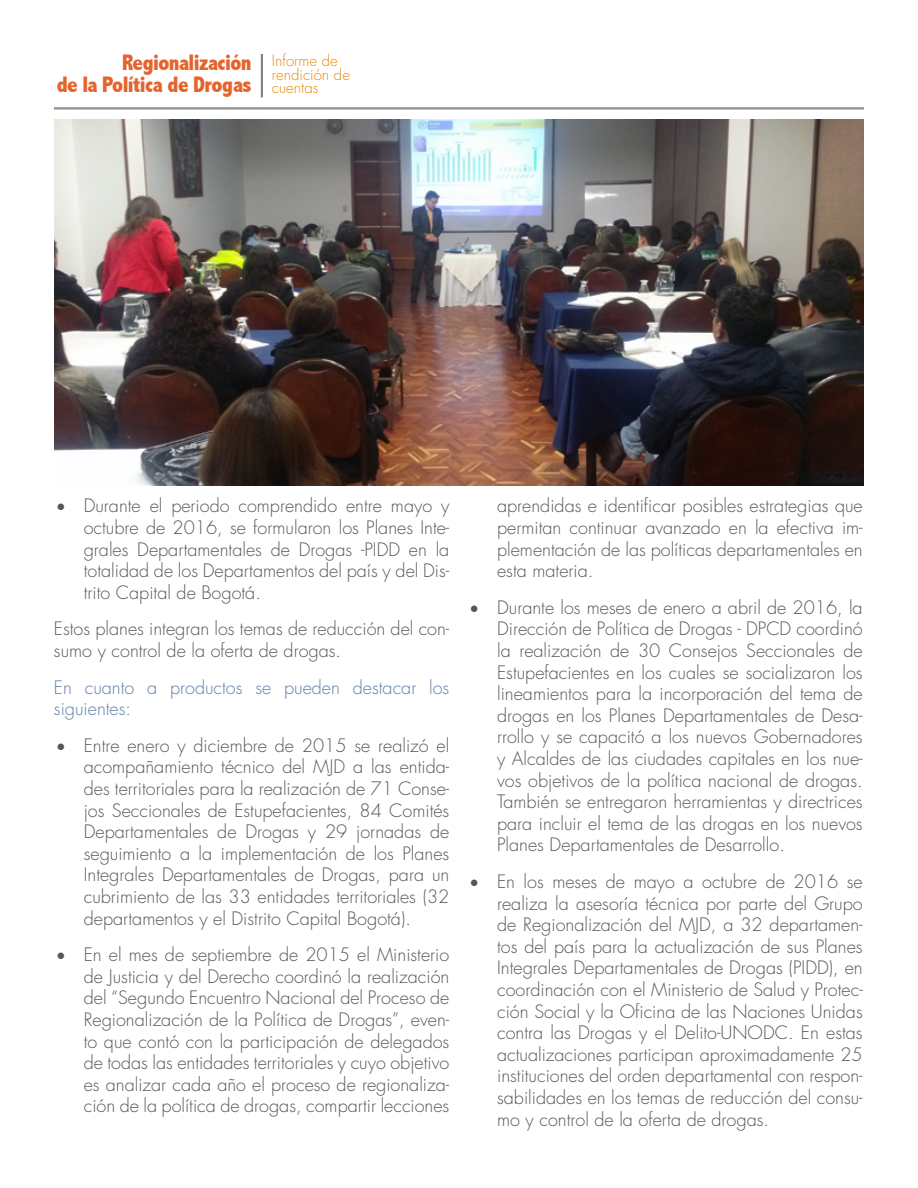
<style>
.page{position:relative;width:918px;height:1188px;background:#fff}
.page>*{position:absolute;margin:0;border:0;box-sizing:border-box;transform-origin:0 0}
.t1{font:800 condensed 22.5px/22.5px "Abadi";letter-spacing:-.025em;color:#e5642c;text-align:right}
.t2{font:300 18px/21.6px "Futura Std";color:#575756;text-align:justify}
.t3{font:300 18px/21.6px "Futura Std";color:#5e7fa7}
.t4{font:300 15px/13.5px "Futura Std";color:#e88707}
</style>
<div class="page">
<hr style="left:262px;top:54px;width:1px;height:43px;background:#706f6f">
<hr style="left:261px;top:54px;width:1px;height:43px;background:#706f6f">
<hr style="left:54px;top:109px;width:810px;height:1px;background:#706f6f">
<hr style="left:54px;top:108px;width:810px;height:1px;background:#706f6f">
<img style="left:55px;top:119px;width:808px;height:366px">
<p class="t1" style="left:57px;top:51px;width:197px">Regionalización<br>de la Política de Drogas</p>
<p class="t4" style="left:272px;top:55px;width:80px">Informe de rendición de cuentas</p>
<p class="t2" style="left:84px;top:496px;width:367px;text-indent:-27px">• Durante el periodo comprendido entre mayo y octubre de 2016, se formularon los Planes Inte&shy;grales Departamentales de Drogas -PIDD en la totalidad de los Departamentos del país y del Dis&shy;trito Capital de Bogotá.</p>
<p class="t2" style="left:54px;top:619px;width:397px">Estos planes integran los temas de reducción del con&shy;sumo y control de la oferta de drogas.</p>
<p class="t3" style="left:54px;top:677px;width:397px">En cuanto a productos se pueden destacar los siguientes:</p>
<p class="t2" style="left:84px;top:735px;width:367px;text-indent:-27px">• Entre enero y diciembre de 2015 se realizó el acompañamiento técnico del MJD a las entida&shy;des territoriales para la realización de 71 Conse&shy;jos Seccionales de Estupefacientes, 84 Comités Departamentales de Drogas y 29 jornadas de seguimiento a la implementación de los Planes Integrales Departamentales de Drogas, para un cubrimiento de las 33 entidades territoriales (32 departamentos y el Distrito Capital Bogotá).</p>
<p class="t2" style="left:84px;top:944px;width:367px;text-indent:-27px">• En el mes de septiembre de 2015 el Ministerio de Justicia y del Derecho coordinó la realización del “Segundo Encuentro Nacional del Proceso de Regionalización de la Política de Drogas”, even&shy;to que contó con la participación de delegados de todas las entidades territoriales y cuyo objetivo es analizar cada año el proceso de regionaliza&shy;ción de la política de drogas, compartir lecciones</p>
<p class="t2" style="left:497px;top:495px;width:367px">aprendidas e identificar posibles estrategias que permitan continuar avanzado en la efectiva im&shy;plementación de las políticas departamentales en esta materia.</p>
<p class="t2" style="left:497px;top:597px;width:367px;text-indent:-27px">• Durante los meses de enero a abril de 2016, la Dirección de Política de Drogas - DPCD coordinó la realización de 30 Consejos Seccionales de Estupefacientes en los cuales se socializaron los lineamientos para la incorporación del tema de drogas en los Planes Departamentales de Desa&shy;rrollo y se capacitó a los nuevos Gobernadores y Alcaldes de las ciudades capitales en los nue&shy;vos objetivos de la política nacional de drogas.<br>También se entregaron herramientas y directrices para incluir el tema de las drogas en los nuevos Planes Departamentales de Desarrollo.</p>
<p class="t2" style="left:497px;top:871px;width:367px;text-indent:-27px">• En los meses de mayo a octubre de 2016 se realiza la asesoría técnica por parte del Grupo de Regionalización del MJD, a 32 departamen&shy;tos del país para la actualización de sus Planes Integrales Departamentales de Drogas (PIDD), en coordinación con el Ministerio de Salud y Protec&shy;ción Social y la Oficina de las Naciones Unidas contra las Drogas y el Delito-UNODC. En estas actualizaciones participan aproximadamente 25 instituciones del orden departamental con respon&shy;sabilidades en los temas de reducción del consu&shy;mo y control de la oferta de drogas.</p>
</div>
